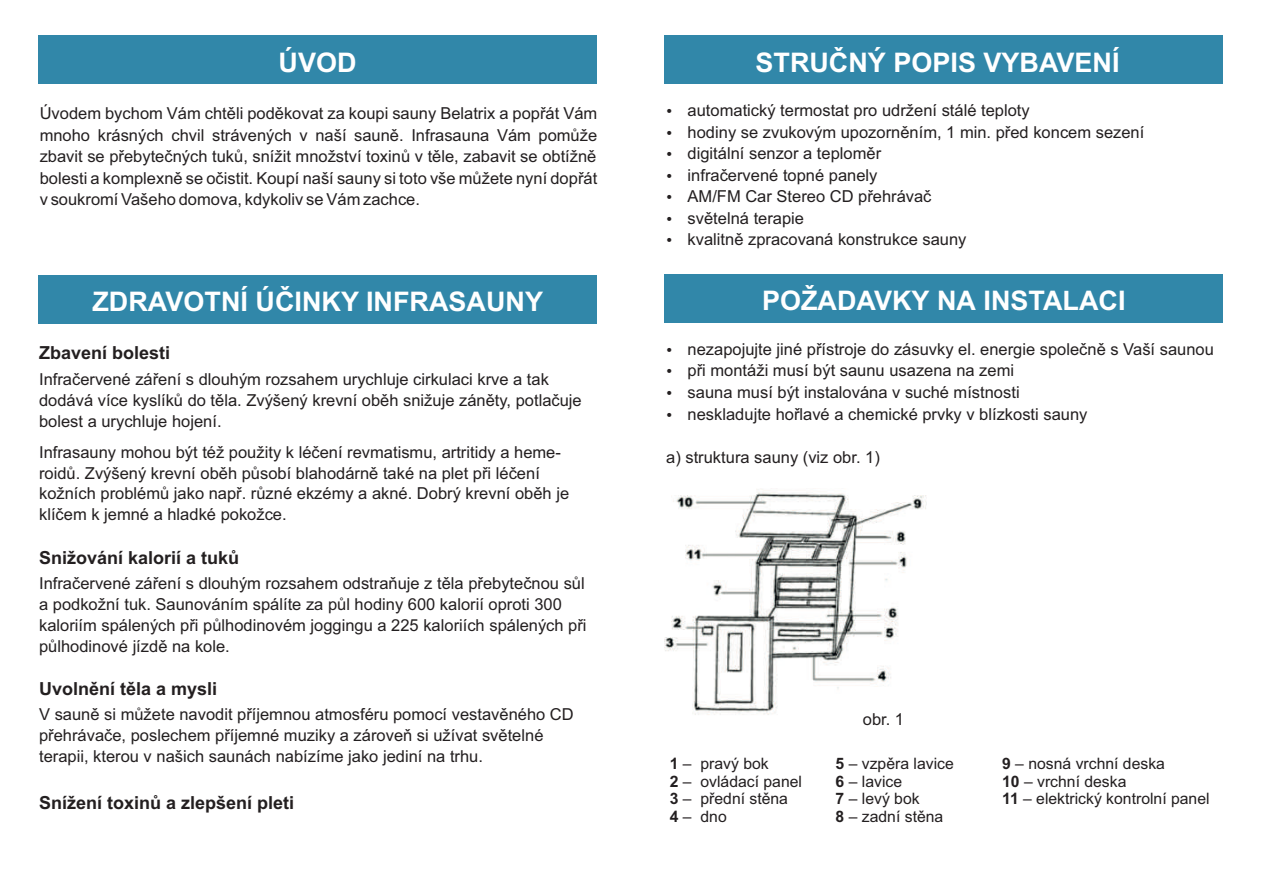
<style>
.page{position:relative;width:1263px;height:893px;background:#fff}
.page>*{position:absolute;margin:0;border:0;box-sizing:border-box;transform-origin:0 0}
.t1{font:700 27px "Arial";color:#fff}
.t2{font:700 18px "Arial";color:#231f20}
.t3{font:16.5px/20.9px "Arial";color:#231f20}
.t4{font:15.75px/17.5px "Arial";color:#231f20}
.s1{font-weight:700}
</style>
<div class="page">
<div style="left:38px;top:36px;width:559px;height:48px;background:#3187a9"></div>
<div style="left:664px;top:36px;width:559px;height:48px;background:#3187a9"></div>
<div style="left:664px;top:274px;width:559px;height:48px;background:#3187a9"></div>
<div style="left:38px;top:275px;width:559px;height:48px;background:#3187a9"></div>
<img style="left:665px;top:489px;width:262px;height:226px">
<h1 class="t1" style="left:279px;top:43px;width:80px">ÚVOD</h1>
<h1 class="t1" style="left:755px;top:43px;width:366px">STRUČNÝ POPIS VYBAVENÍ</h1>
<p class="t3" style="left:40px;top:103px;width:559px;line-height:21.6px;text-align:justify">Úvodem bychom Vám chtěli poděkovat za koupi sauny Belatrix a popřát Vám mnoho krásných chvil strávených v naší sauně. Infrasauna Vám pomůže zbavit se přebytečných tuků, snížit množství toxinů v těle, zabavit se obtížně bolesti a komplexně se očistit. Koupí naší sauny si toto vše můžete nyní dopřát v soukromí Vašeho domova, kdykoliv se Vám zachce.</p>
<p class="t3" style="left:688px;top:99px;width:458px;line-height:21.5px">automatický termostat pro udržení stálé teploty<br>hodiny se zvukovým upozorněním, 1 min. před koncem sezení digitální senzor a teploměr<br>infračervené topné panely<br>AM/FM Car Stereo CD přehrávač<br>světelná terapie<br>kvalitně zpracovaná konstrukce sauny</p>
<h1 class="t1" style="left:92px;top:283px;width:452px">ZDRAVOTNÍ ÚČINKY INFRASAUNY</h1>
<h1 class="t1" style="left:762px;top:282px;width:365px">POŽADAVKY NA INSTALACI</h1>
<p class="t2" style="left:39px;top:340px;width:133px">Zbavení bolesti</p>
<p class="t3" style="left:39px;top:368px;width:544px">Infračervené záření s dlouhým rozsahem urychluje cirkulaci krve a tak dodává více kyslíků do těla. Zvýšený krevní oběh snižuje záněty, potlačuje bolest a urychluje hojení.</p>
<p class="t3" style="left:39px;top:441px;width:532px">Infrasauny mohou být též použity k léčení revmatismu, artritidy a heme&shy;roidů. Zvýšený krevní oběh působí blahodárně také na plet při léčení kožních problémů jako např. různé ekzémy a akné. Dobrý krevní oběh je klíčem k jemné a hladké pokožce.</p>
<p class="t2" style="left:39px;top:545px;width:202px">Snižování kalorií a tuků</p>
<p class="t3" style="left:39px;top:573px;width:549px">Infračervené záření s dlouhým rozsahem odstraňuje z těla přebytečnou sůl a podkožní tuk. Saunováním spálíte za půl hodiny 600 kalorií oproti 300 kaloriím spálených při půlhodinovém joggingu a 225 kaloriích spálených při půlhodinové jízdě na kole.</p>
<p class="t2" style="left:39px;top:676px;width:180px">Uvolnění těla a mysli</p>
<p class="t3" style="left:39px;top:704px;width:536px">V sauně si můžete navodit příjemnou atmosféru pomocí vestavěného CD přehrávače, poslechem příjemné muziky a zároveň si užívat světelné terapii, kterou v našich saunách nabízíme jako jediní na trhu.</p>
<p class="t2" style="left:39px;top:790px;width:257px">Snížení toxinů a zlepšení pleti</p>
<p class="t3" style="left:688px;top:338px;width:528px;line-height:21.8px">nezapojujte jiné přístroje do zásuvky el. energie společně s Vaší saunou při montáži musí být saunu usazena na zemi<br>sauna musí být instalována v suché místnosti<br>neskladujte hořlavé a chemické prvky v blízkosti sauny</p>
<p class="t3" style="left:666px;top:447px;width:215px">a) struktura sauny (viz obr. 1)</p>
<p class="t3" style="left:863px;top:708px;width:43px">obr. 1</p>
<p class="t4" style="left:670px;top:755px;width:134px"><span class="s1">1</span> – pravý bok<br><span class="s1">2</span> – ovládací panel<br><span class="s1">3</span> – přední stěna<br><span class="s1">4</span> – dno</p>
<p class="t4" style="left:836px;top:755px;width:120px"><span class="s1">5</span> – vzpěra lavice<br><span class="s1">6</span> – lavice<br><span class="s1">7</span> – levý bok<br><span class="s1">8</span> – zadní stěna</p>
<p class="t4" style="left:1002px;top:755px;width:209px"><span class="s1">9</span> – nosná vrchní deska<br><span class="s1">10</span> – vrchní deska<br><span class="s1">11</span> – elektrický kontrolní panel</p>
</div>
